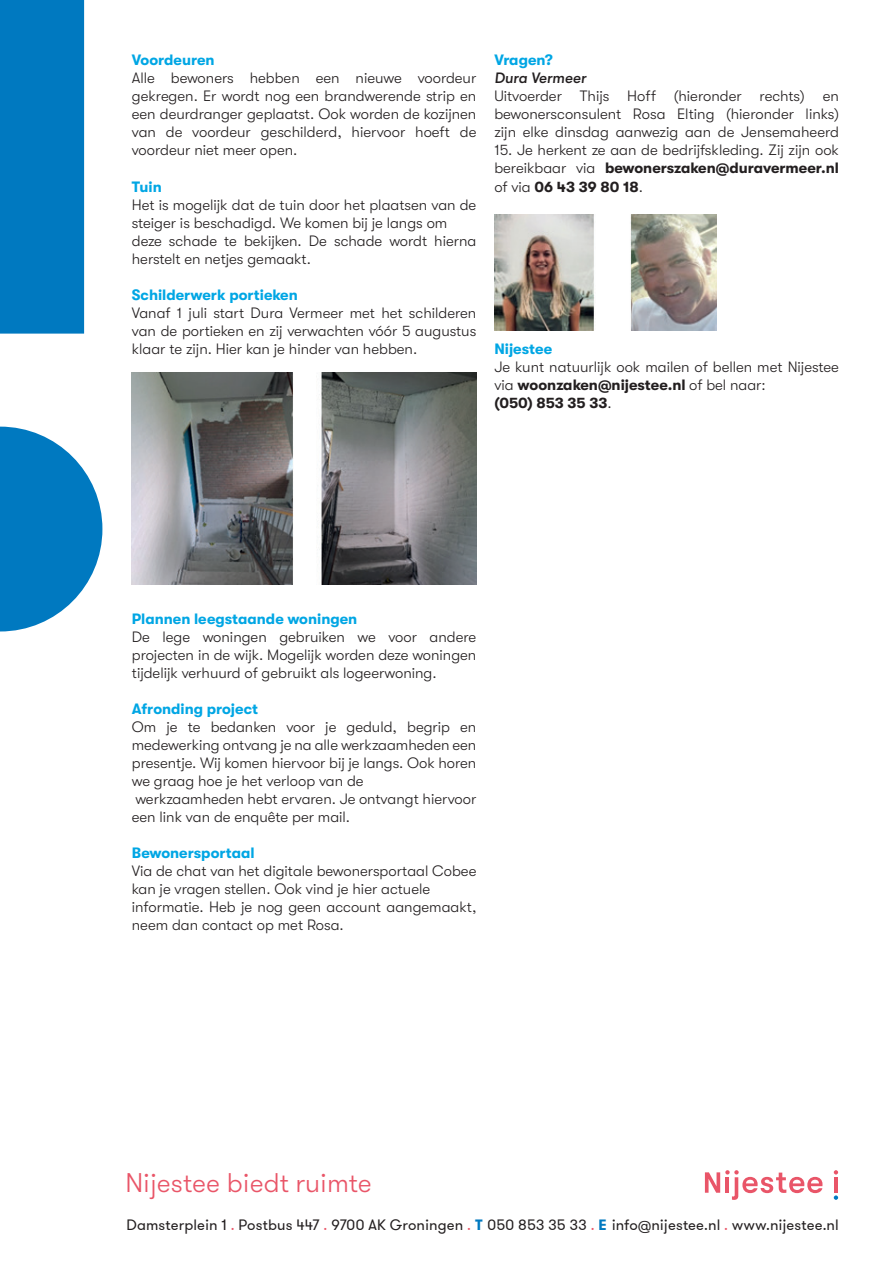
<style>
.page{position:relative;width:893px;height:1263px;background:#fff}
.page>*{position:absolute;margin:0;border:0;box-sizing:border-box;transform-origin:0 0}
.t1{font:300 27px "GT Walsheim Trial";color:#e95568}
.t2{font:300 15px/18px "GT Walsheim";color:#231f20;text-align:justify}
.t3{font:700 15px "GT Walsheim";color:#00a6e4}
.t4{font:15px "GT Walsheim";letter-spacing:.01em;color:#231f20}
.t5{font:italic 500 15px "GT Walsheim";color:#231f20}
.s1{font-weight:700}
.s2{color:#e95568}
.s3{font-weight:700;color:#0079c0}
</style>
<div class="page">
<svg style="left:0;top:0;width:102px;height:631px;fill:#0079c0"></svg>
<svg style="left:705px;top:1170px;width:117px;height:30px"></svg>
<hr style="left:834px;top:1177px;width:4px;height:16px;background:#e95568">
<svg style="left:834px;top:1170px;width:4px;height:4px"></svg>
<svg style="left:834px;top:1195px;width:4px;height:5px"></svg>
<img style="left:132px;top:373px;width:344px;height:212px">
<img style="left:494px;top:214px;width:222px;height:116px">
<p class="t3" style="left:132px;top:52px;width:84px">Voordeuren</p>
<p class="t2" style="left:132px;top:69px;width:346px">Alle bewoners hebben een nieuwe voordeur gekregen. Er wordt nog een brandwerende strip en een deurdranger geplaatst. Ook worden de kozijnen van de voordeur geschilderd, hiervoor hoeft de voordeur niet meer open.</p>
<p class="t3" style="left:132px;top:178px;width:32px">Tuin</p>
<p class="t2" style="left:132px;top:195px;width:346px;text-align:left">Het is mogelijk dat de tuin door het plaatsen van de steiger is beschadigd. We komen bij je langs om deze schade te bekijken. De schade wordt hierna herstelt en netjes gemaakt.</p>
<p class="t3" style="left:132px;top:286px;width:168px">Schilderwerk portieken</p>
<p class="t2" style="left:132px;top:303px;width:346px">Vanaf 1 juli start Dura Vermeer met het schilderen van de portieken en zij verwachten vóór 5 augustus klaar te zijn. Hier kan je hinder van hebben.</p>
<p class="t3" style="left:494px;top:52px;width:60px">Vragen?</p>
<p class="t5" style="left:494px;top:70px;width:93px">Dura Vermeer</p>
<p class="t2" style="left:494px;top:87px;width:346px">Uitvoerder Thijs Hoff (hieronder rechts) en bewonersconsulent Rosa Elting (hieronder links) zijn elke dinsdag aanwezig aan de Jensemaheerd</p>
<p class="t2" style="left:494px;top:141px;width:346px">15. Je herkent ze aan de bedrijfskleding. Zij zijn ook bereikbaar via <span class="s1">bewonerszaken@duravermeer.nl </span>of via <span class="s1">06 43 39 80 18</span>.</p>
<p class="t3" style="left:494px;top:340px;width:59px">Nijestee</p>
<p class="t2" style="left:494px;top:357px;width:346px;text-align:left">Je kunt natuurlijk ook mailen of bellen met Nijestee via <span class="s1">woonzaken@nijestee.nl</span> of bel naar:<br><span class="s1">(050) 853 35 33</span>.</p>
<p class="t3" style="left:132px;top:610px;width:227px">Plannen leegstaande woningen</p>
<p class="t2" style="left:132px;top:627px;width:346px">De lege woningen gebruiken we voor andere projecten in de wijk. Mogelijk worden deze woningen tijdelijk verhuurd of gebruikt als logeerwoning.</p>
<p class="t3" style="left:132px;top:700px;width:128px">Afronding project</p>
<p class="t2" style="left:132px;top:717px;width:346px;text-align:left">Om je te bedanken voor je geduld, begrip en medewerking ontvang je na alle werkzaamheden een presentje. Wij komen hiervoor bij je langs. Ook horen we graag hoe je het verloop van de<br>werkzaamheden hebt ervaren. Je ontvangt hiervoor een link van de enquête per mail.</p>
<p class="t3" style="left:132px;top:844px;width:124px">Bewonersportaal</p>
<p class="t2" style="left:132px;top:861px;width:346px;text-align:left">Via de chat van het digitale bewonersportaal Cobee kan je vragen stellen. Ook vind je hier actuele informatie. Heb je nog geen account aangemaakt, neem dan contact op met Rosa.</p>
<h1 class="t1" style="left:125px;top:1172px;width:248px">Nijestee biedt ruimte</h1>
<p class="t4" style="left:126px;top:1215px;width:714px">Damsterplein 1 <span class="s2">.</span> Postbus 447 <span class="s2">.</span> 9700 AK Groningen <span class="s2">.</span> <span class="s3">T</span> 050 853 35 33 <span class="s2">.</span> <span class="s3">E</span> info@nijestee.nl <span class="s2">.</span> www.nijestee.nl</p>
</div>
